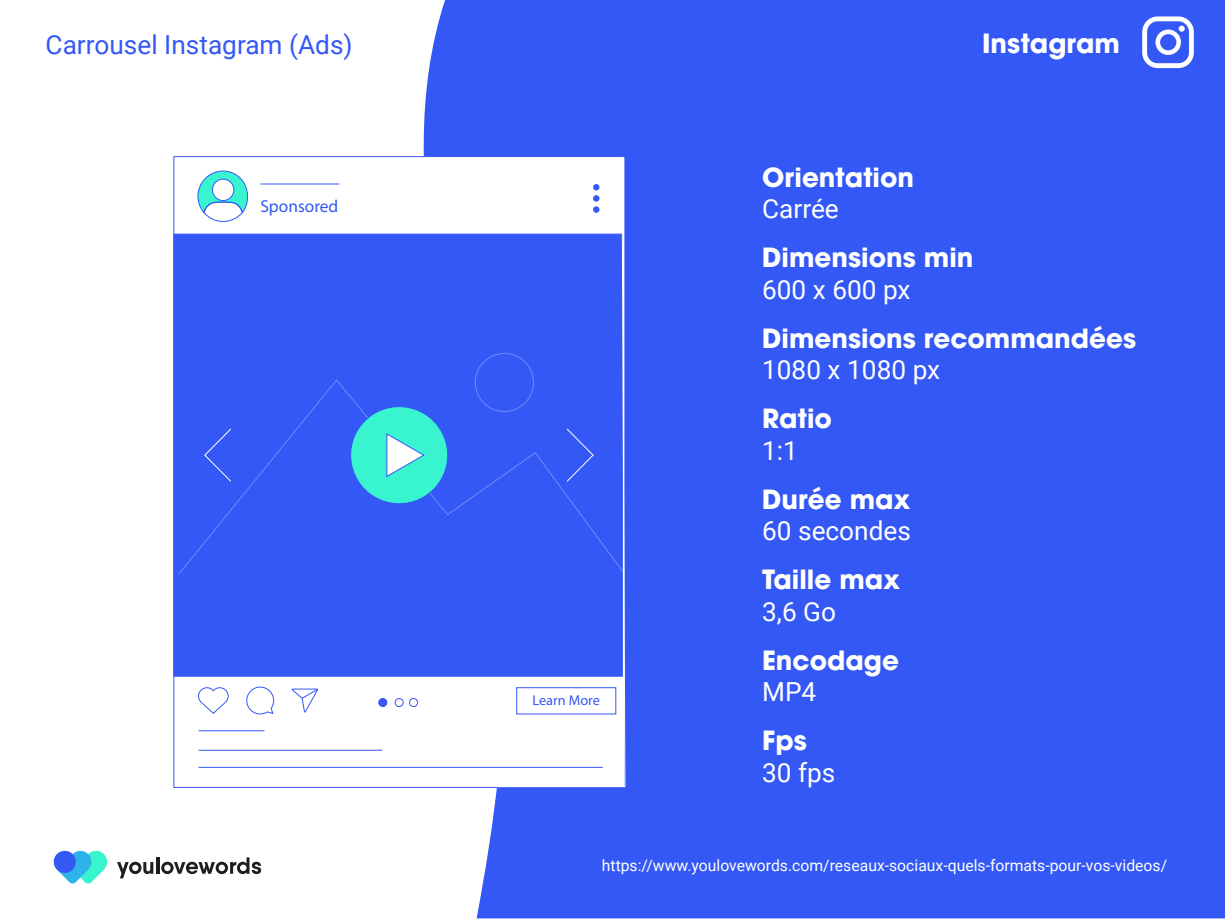
<style>
.page{position:relative;width:1225px;height:919px;background:#fff}
.page>*{position:absolute;margin:0;border:0;box-sizing:border-box;transform-origin:0 0}
.t1{font:700 26.25px "Avant Garde LT";color:#fff}
.t2{font:26.25px "Roboto";color:#fff}
.t3{font:26.25px "Roboto";color:#3458f6}
.t4{font:17.32px "Myriad Pro";color:#3458f6}
.t5{font:15.75px "Roboto";color:#fff}
.t6{font:14.26px "Myriad Pro";color:#3458f6}
</style>
<div class="page">
<div style="left:423px;top:0;width:802px;height:918px;background:#3458f6"></div>
<svg style="left:57px;top:870px;width:47px;height:14px"></svg>
<div style="left:85px;top:851px;width:22px;height:22px;background:#38f5ce;border-radius:50%"></div>
<div style="left:69px;top:851px;width:22px;height:22px;background:#2eb2ea;border-radius:50%"></div>
<div style="left:54px;top:851px;width:22px;height:22px;background:#3459f2;border-radius:50%"></div>
<svg style="left:117px;top:861px;width:36px;height:17px"></svg>
<hr style="left:156px;top:857px;width:3px;height:17px;background:#1e1e1e">
<svg style="left:161px;top:857px;width:100px;height:17px"></svg>
<svg style="left:1142px;top:16px;width:52px;height:52px"></svg>
<div style="left:173px;top:156px;width:452px;height:632px;background:#fff;border:1px solid #3458f6"></div>
<div style="left:173px;top:234px;width:450px;height:442px;background:#3458f6;border:1px solid #3458f6"></div>
<svg style="left:178px;top:379px;width:234px;height:196px"></svg>
<svg style="left:198px;top:687px;width:31px;height:27px"></svg>
<svg style="left:246px;top:686px;width:29px;height:29px"></svg>
<hr style="left:199px;top:750px;width:183px;height:1px;background:#3458f6">
<hr style="left:199px;top:730px;width:65px;height:1px;background:#3458f6">
<hr style="left:260px;top:184px;width:79px;height:1px;background:#3458f6">
<hr style="left:199px;top:767px;width:404px;height:1px;background:#3458f6">
<div style="left:379px;top:698px;width:8px;height:8px;background:#3458f6;border-radius:50%"></div>
<div style="left:378px;top:698px;width:9px;height:9px;border:1px solid #3458f6;border-radius:50%"></div>
<div style="left:409px;top:698px;width:9px;height:9px;border:1px solid #3458f6;border-radius:50%"></div>
<div style="left:395px;top:698px;width:9px;height:9px;border:1px solid #3458f6;border-radius:50%"></div>
<svg style="left:197px;top:170px;width:51px;height:52px"></svg>
<div style="left:212px;top:179px;width:22px;height:21px;background:#fff;border-radius:50%"></div>
<div style="left:212px;top:179px;width:22px;height:22px;border:1px solid #3458f6;border-radius:50%"></div>
<svg style="left:204px;top:428px;width:28px;height:54px"></svg>
<div style="left:351px;top:407px;width:97px;height:97px;background:#38f5cf;border-radius:50%"></div>
<svg style="left:386px;top:433px;width:38px;height:45px"></svg>
<svg style="left:291px;top:688px;width:28px;height:25px"></svg>
<svg style="left:424px;top:157px;width:202px;height:630px"></svg>
<p class="t3" style="left:46px;top:26px;width:309px">Carrousel Instagram (Ads)</p>
<p class="t1" style="left:982px;top:27px;width:139px">Instagram</p>
<p class="t4" style="left:260px;top:196px;width:79px">Sponsored</p>
<p class="t6" style="left:533px;top:691px;width:69px">Learn More</p>
<p class="t1" style="left:762px;top:160px;width:154px">Orientation</p>
<p class="t2" style="left:762px;top:190px;width:78px">Carrée</p>
<p class="t1" style="left:762px;top:240px;width:213px">Dimensions min</p>
<p class="t2" style="left:762px;top:271px;width:150px">600 x 600 px</p>
<p class="t1" style="left:762px;top:321px;width:376px">Dimensions recommandées</p>
<p class="t2" style="left:762px;top:351px;width:179px">1080 x 1080 px</p>
<p class="t1" style="left:762px;top:401px;width:71px">Ratio</p>
<p class="t2" style="left:762px;top:432px;width:37px">1:1</p>
<p class="t1" style="left:762px;top:482px;width:150px">Durée max</p>
<p class="t2" style="left:762px;top:512px;width:150px">60 secondes</p>
<p class="t1" style="left:762px;top:562px;width:139px">Taille max</p>
<p class="t2" style="left:762px;top:593px;width:75px">3,6 Go</p>
<p class="t1" style="left:762px;top:643px;width:138px">Encodage</p>
<p class="t2" style="left:762px;top:673px;width:56px">MP4</p>
<p class="t1" style="left:762px;top:723px;width:46px">Fps</p>
<p class="t2" style="left:762px;top:754px;width:75px">30 fps</p>
<p class="t5" style="left:602px;top:854px;width:567px">https://www.youlovewords.com/reseaux-sociaux-quels-formats-pour-vos-videos/</p>
</div>
